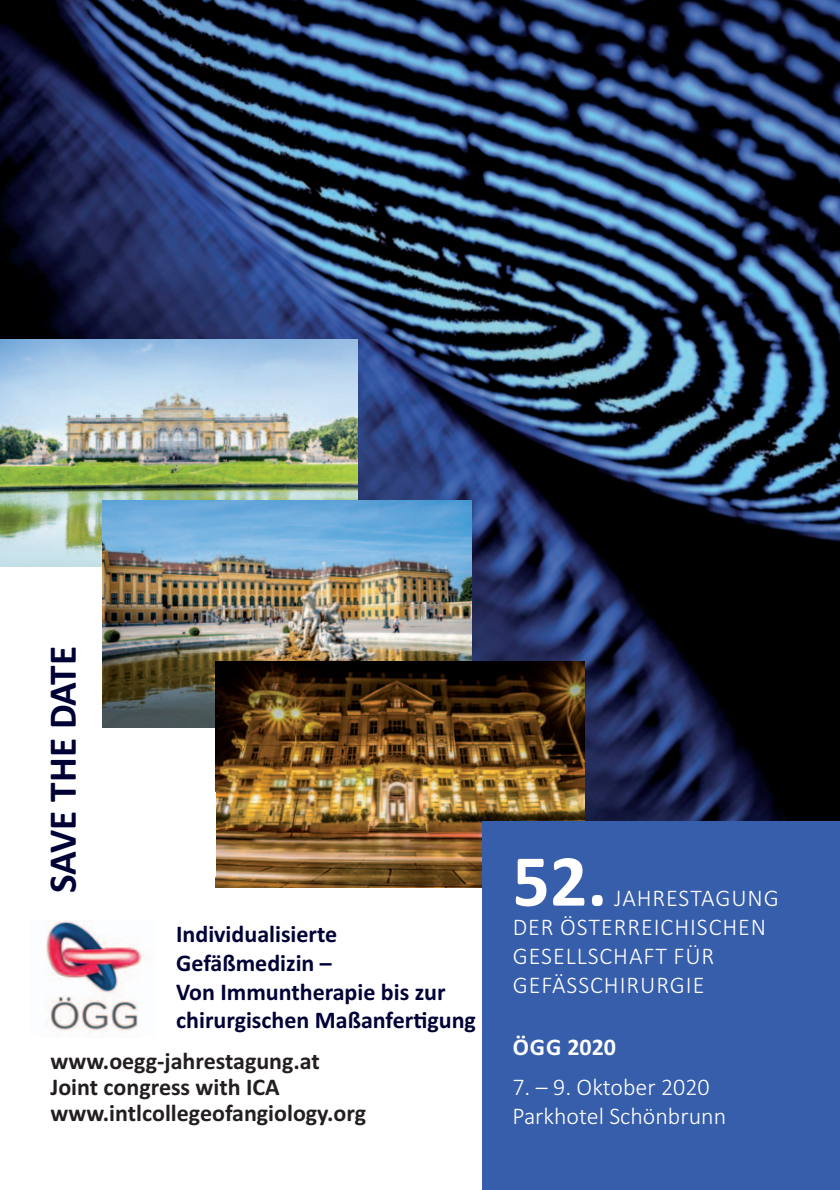
<style>
.page{position:relative;width:840px;height:1190px;background:#fff}
.page>*{position:absolute;margin:0;border:0;box-sizing:border-box;transform-origin:0 0}
.t1{font:700 74px "Calibri";color:#fff}
.t2{font:700 39.2px "Calibri";letter-spacing:-.005em;color:#000236}
.t3{font:700 24px/28.8px "Calibri";color:#000236}
.t4{font:700 24px/26px "Calibri";color:#231f20}
.t5{font:300 24px/29px "Calibri";letter-spacing:.04em;color:#fff}
.t6{font:300 24px/28.8px "Calibri";color:#fff}
.t7{font:700 24px "Calibri";color:#fff}
</style>
<div class="page">
<img style="left:0;top:0;width:840px;height:822px">
<img style="left:0;top:340px;width:358px;height:227px">
<div style="left:0;top:623px;width:107px;height:293px;background:#fff"></div>
<img style="left:103px;top:500px;width:368px;height:227px">
<img style="left:216px;top:661px;width:368px;height:227px">
<img style="left:46px;top:921px;width:96px;height:114px">
<div style="left:482px;top:822px;width:358px;height:368px;background:#375eab"></div>
<div style="left:100px;top:793px;width:116px;height:84px;background:#fff"></div>
<h2 class="t2" style="left:49px;top:893px;width:248px;rotate:-90deg">SAVE THE DATE</h2>
<p class="t3" style="left:176px;top:922px;width:301px">Individualisierte<br>Gefäßmedizin –<br>Von Immuntherapie bis zur chirurgischen Maßanfertigung</p>
<p class="t4" style="left:50px;top:1050px;width:317px">www.oegg-jahrestagung.at<br>Joint congress with ICA www.intlcollegeofangiology.org</p>
<h1 class="t1" style="left:512px;top:855px;width:96px">52.</h1>
<p class="t5" style="left:513px;top:883px;width:268px;text-indent:101px">JAHRESTAGUNG<br>DER ÖSTERREICHISCHEN<br>GESELLSCHAFT FÜR<br>GEFÄSSCHIRURGIE</p>
<p class="t7" style="left:513px;top:1038px;width:105px">ÖGG 2020</p>
<p class="t6" style="left:512px;top:1072px;width:215px">7. – 9. Oktober 2020<br>Parkhotel Schönbrunn</p>
</div>
